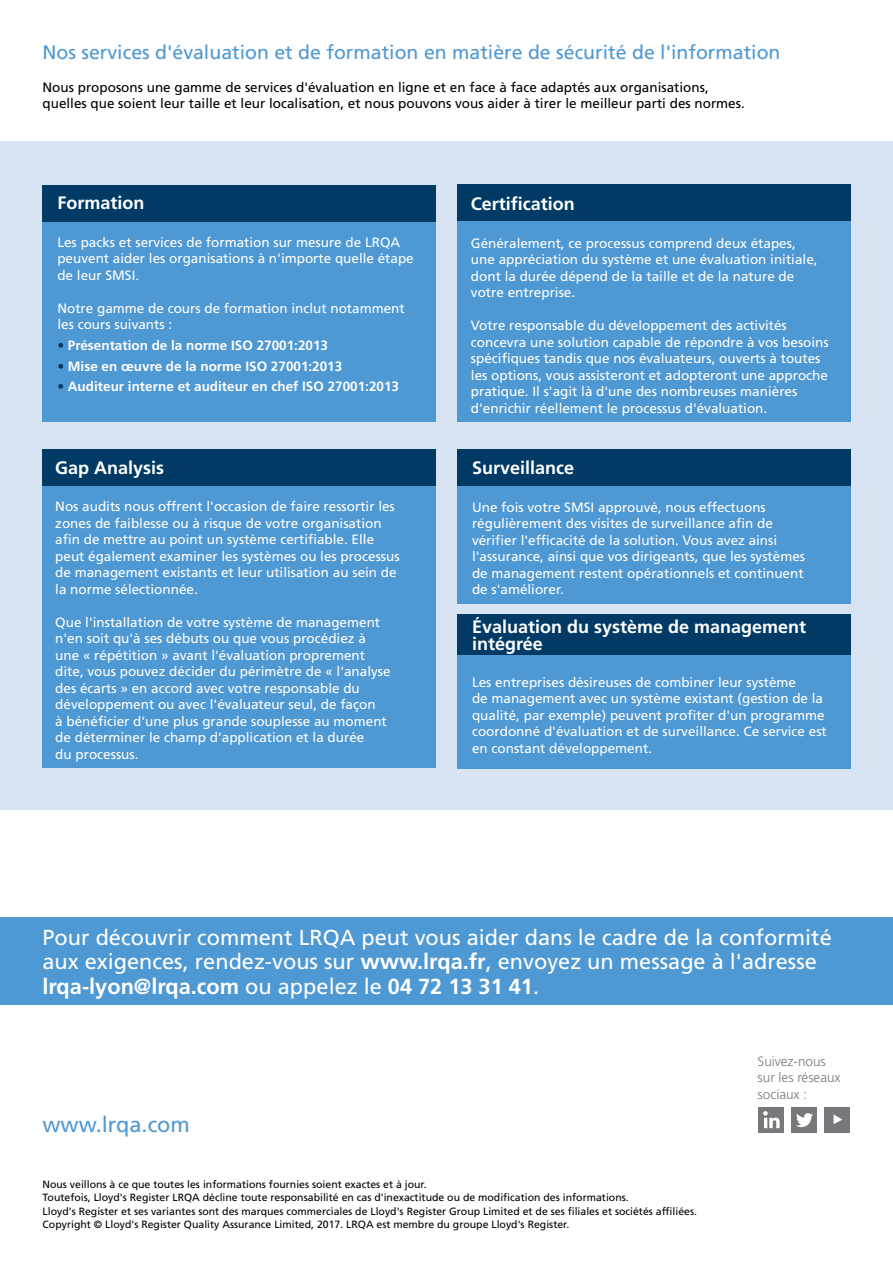
<style>
.page{position:relative;width:893px;height:1263px;background:#fff}
.page>*{position:absolute;margin:0;border:0;box-sizing:border-box;transform-origin:0 0}
.t1{font:21.75px/24.8px "Frutiger LT Std";color:#fff}
.t2{font:21.75px "Frutiger LT Std";color:#4e98d3}
.t3{font:19.5px "Frutiger LT Std";color:#4e98d3}
.t4{font:700 18px/16.5px "Frutiger LT Std";color:#fff}
.t5{font:13.5px/16.5px "Frutiger LT Std";color:#fff}
.t6{font:13.5px/16.5px "Frutiger LT Std";color:#000}
.t7{font:700 13.5px "Frutiger LT Std";color:#fff}
.t8{font:300 13.5px/16.2px "Frutiger LT Std";color:#77787b}
.t9{font:10.5px/13.5px "Frutiger LT Std";color:#000}
.s1{color:#003a65}
.s2{font-weight:700}
</style>
<div class="page">
<div style="left:0;top:142px;width:893px;height:668px;background:#d8e3f4"></div>
<div style="left:43px;top:449px;width:393px;height:319px;background:#4e98d3"></div>
<div style="left:43px;top:449px;width:393px;height:37px;background:#003a65"></div>
<div style="left:457px;top:184px;width:393px;height:237px;background:#4e98d3"></div>
<div style="left:457px;top:184px;width:393px;height:37px;background:#003a65"></div>
<div style="left:457px;top:449px;width:393px;height:155px;background:#4e98d3"></div>
<div style="left:457px;top:449px;width:393px;height:37px;background:#003a65"></div>
<div style="left:43px;top:189px;width:393px;height:232px;background:#4e98d3"></div>
<div style="left:43px;top:185px;width:393px;height:37px;background:#003a65"></div>
<div style="left:457px;top:623px;width:393px;height:146px;background:#4e98d3"></div>
<div style="left:457px;top:614px;width:393px;height:40px;background:#003a65"></div>
<div style="left:0;top:917px;width:893px;height:88px;background:#4e98d3"></div>
<div style="left:825px;top:1107px;width:25px;height:26px;background:#77787b"></div>
<svg style="left:833px;top:1114px;width:9px;height:10px"></svg>
<div style="left:759px;top:1107px;width:25px;height:26px;background:#77787b"></div>
<svg style="left:763px;top:1111px;width:17px;height:17px"></svg>
<div style="left:792px;top:1107px;width:25px;height:26px;background:#77787b"></div>
<svg style="left:796px;top:1113px;width:17px;height:14px"></svg>
<h2 class="t3" style="left:43px;top:41px;width:739px">Nos services d'évaluation et de formation en matière de sécurité de l'information</h2>
<p class="t6" style="left:43px;top:79px;width:704px">Nous proposons une gamme de services d'évaluation en ligne et en face à face adaptés aux organisations, quelles que soient leur taille et leur localisation, et nous pouvons vous aider à tirer le meilleur parti des normes.</p>
<h3 class="t4" style="left:57px;top:195px;width:89px">Formation</h3>
<p class="t5" style="left:57px;top:234px;width:358px">Les packs et services de formation sur mesure de LRQA peuvent aider les organisations à n'importe quelle étape de leur SMSI.</p>
<p class="t5" style="left:57px;top:300px;width:349px">Notre gamme de cours de formation inclut notamment les cours suivants :</p>
<p class="t7" style="left:57px;top:337px;width:272px"><span class="s1">•</span> Présentation de la norme ISO 27001:2013</p>
<p class="t7" style="left:57px;top:358px;width:286px"><span class="s1">•</span> Mise en œuvre de la norme ISO 27001:2013</p>
<p class="t7" style="left:57px;top:379px;width:343px"><span class="s1">•</span> Auditeur interne et auditeur en chef ISO 27001:2013</p>
<h3 class="t4" style="left:55px;top:459px;width:111px">Gap Analysis</h3>
<p class="t5" style="left:55px;top:498px;width:346px">Nos audits nous offrent l'occasion de faire ressortir les zones de faiblesse ou à risque de votre organisation afin de mettre au point un système certifiable. Elle peut également examiner les systèmes ou les processus de management existants et leur utilisation au sein de la norme sélectionnée.</p>
<p class="t5" style="left:55px;top:614px;width:337px">Que l'installation de votre système de management n'en soit qu'à ses débuts ou que vous procédiez à une « répétition » avant l'évaluation proprement dite, vous pouvez décider du périmètre de « l'analyse des écarts » en accord avec votre responsable du développement ou avec l'évaluateur seul, de façon<br>à bénéficier d'une plus grande souplesse au moment de déterminer le champ d'application et la durée<br>du processus.</p>
<h3 class="t4" style="left:471px;top:196px;width:106px">Certification</h3>
<p class="t5" style="left:471px;top:235px;width:348px">Généralement, ce processus comprend deux étapes, une appréciation du système et une évaluation initiale, dont la durée dépend de la taille et de la nature de votre entreprise.</p>
<p class="t5" style="left:471px;top:317px;width:359px">Votre responsable du développement des activités concevra une solution capable de répondre à vos besoins spécifiques tandis que nos évaluateurs, ouverts à toutes les options, vous assisteront et adopteront une approche pratique. Il s'agit là d'une des nombreuses manières d'enrichir réellement le processus d'évaluation.</p>
<h3 class="t4" style="left:472px;top:460px;width:104px">Surveillance</h3>
<p class="t5" style="left:472px;top:499px;width:335px">Une fois votre SMSI approuvé, nous effectuons régulièrement des visites de surveillance afin de vérifier l'efficacité de la solution. Vous avez ainsi l'assurance, ainsi que vos dirigeants, que les systèmes de management restent opérationnels et continuent de s'améliorer.</p>
<h3 class="t4" style="left:472px;top:619px;width:336px">Évaluation du système de management intégrée</h3>
<p class="t5" style="left:472px;top:674px;width:356px">Les entreprises désireuses de combiner leur système<br>de management avec un système existant (gestion de la qualité, par exemple) peuvent profiter d'un programme coordonné d'évaluation et de surveillance. Ce service est en constant développement.</p>
<h1 class="t1" style="left:43px;top:925px;width:791px">Pour découvrir comment LRQA peut vous aider dans le cadre de la conformité aux exigences, rendez-vous sur <span class="s2">www.lrqa.fr</span>, envoyez un message à l'adresse <span class="s2">lrqa-lyon@lrqa.com</span> ou appelez le <span class="s2">04 72 13 31 41</span>.</h1>
<h1 class="t2" style="left:43px;top:1112px;width:149px">www.lrqa.com</h1>
<p class="t9" style="left:43px;top:1177px;width:656px">Nous veillons à ce que toutes les informations fournies soient exactes et à jour.<br>Toutefois, Lloyd's Register LRQA décline toute responsabilité en cas d'inexactitude ou de modification des informations.<br>Lloyd's Register et ses variantes sont des marques commerciales de Lloyd's Register Group Limited et de ses filiales et sociétés affiliées.<br>Copyright © Lloyd's Register Quality Assurance Limited, 2017. LRQA est membre du groupe Lloyd's Register.</p>
<p class="t8" style="left:758px;top:1054px;width:85px">Suivez-nous sur les réseaux sociaux :</p>
</div>
